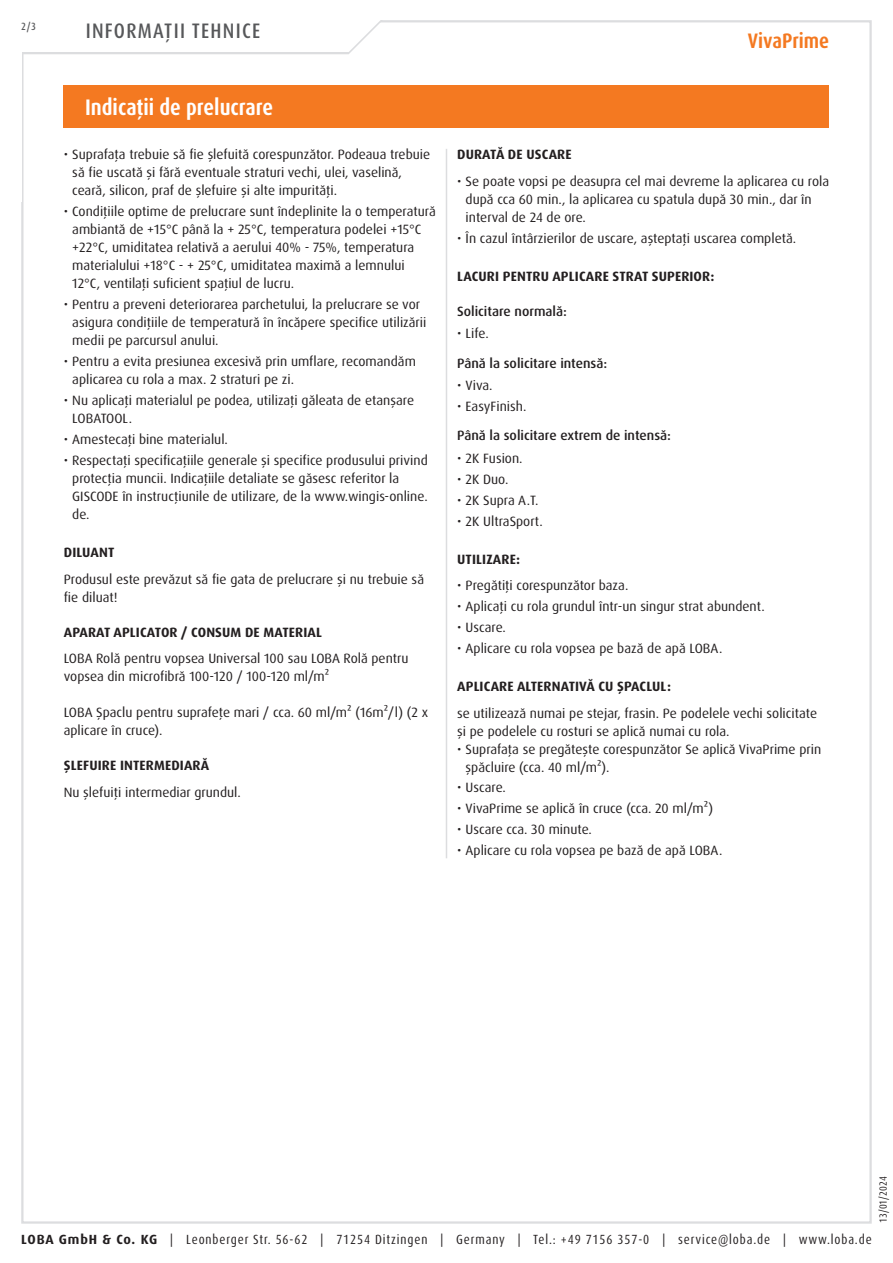
<style>
.page{position:relative;width:893px;height:1263px;background:#fff}
.page>*{position:absolute;margin:0;border:0;box-sizing:border-box;transform-origin:0 0}
.Abschnitt{font:700 condensed 22.5px "Dax Pro";color:#fff}
.t1{font:500 condensed 21px "Dax Pro";letter-spacing:.06em;color:#57585a}
.t2{font:700 condensed 21px "Dax Pro";color:#f47921}
.Text{font:13.5px/18px "Dax Pro";color:#231f20}
.t3{font:700 13.5px "Dax Pro";letter-spacing:.01em;color:#231f20}
.t4{font:500 13.5px "Dax Pro";color:#231f20}
.t5{font:condensed 13.35px "Dax Pro";letter-spacing:.065em;color:#231f20}
.t6{font:condensed 10.5px "Dax Pro";color:#231f20}
.t7{font:500 condensed 10.5px "Dax Pro";color:#57585a}
.s1{font-weight:700;font-stretch:normal}
</style>
<div class="page">
<svg style="left:22px;top:20px;width:410px;height:35px"></svg>
<div style="left:64px;top:85px;width:765px;height:43px;background:#f47921"></div>
<hr style="left:446px;top:149px;width:1px;height:709px;background:#dcdddf">
<p class="t7" style="left:21px;top:19px;width:16px">2/3</p>
<h2 class="t1" style="left:86px;top:17px;width:176px">INFORMAŢII TEHNICE</h2>
<p class="Abschnitt" style="left:85px;top:93px;width:190px">Indicaţii de prelucrare</p>
<p class="Text" style="left:72px;top:146px;width:359px;text-indent:-9px">• Suprafața trebuie să fie șlefuită corespunzător. Podeaua trebuie să fie uscată şi fără eventuale straturi vechi, ulei, vaselină, ceară, silicon, praf de şlefuire şi alte impurităţi.</p>
<p class="Text" style="left:72px;top:203px;width:365px;text-indent:-9px">• Condițiile optime de prelucrare sunt îndeplinite la o temperatură ambiantă de +15°C până la + 25°C, temperatura podelei +15°C +22°C, umiditatea relativă a aerului 40% - 75%, temperatura materialului +18°C - + 25°C, umiditatea maximă a lemnului 12°C, ventilați suficient spațiul de lucru.</p>
<p class="Text" style="left:72px;top:296px;width:356px;text-indent:-9px">• Pentru a preveni deteriorarea parchetului, la prelucrare se vor asigura condițiile de temperatură în încăpere specifice utilizării medii pe parcursul anului.</p>
<p class="Text" style="left:72px;top:353px;width:345px;text-indent:-9px">• Pentru a evita presiunea excesivă prin umflare, recomandăm aplicarea cu rola a max. 2 straturi pe zi.</p>
<p class="Text" style="left:72px;top:392px;width:343px;text-indent:-9px">• Nu aplicaţi materialul pe podea, utilizaţi găleata de etanşare<br>LOBATOOL.</p>
<p class="Text" style="left:64px;top:431px;width:166px">• Amestecaţi bine materialul.</p>
<p class="Text" style="left:72px;top:452px;width:357px;text-indent:-9px">• Respectaţi specificaţiile generale şi specifice produsului privind protecţia muncii. Indicaţiile detaliate se găsesc referitor la GISCODE în instrucţiunile de utilizare, de la www.wingis-online. de.</p>
<p class="t3" style="left:64px;top:544px;width:52px">DILUANT</p>
<p class="Text" style="left:64px;top:570px;width:362px">Produsul este prevăzut să fie gata de prelucrare şi nu trebuie să fie diluat!</p>
<p class="t3" style="left:64px;top:623px;width:260px">APARAT APLICATOR / CONSUM DE MATERIAL</p>
<p class="Text" style="left:64px;top:650px;width:346px">LOBA Rolă pentru vopsea Universal 100 sau LOBA Rolă pentru vopsea din microfibră 100-120 / 100-120 ml/m²</p>
<p class="Text" style="left:64px;top:704px;width:366px">LOBA Șpaclu pentru suprafețe mari / cca. 60 ml/m² (16m²/l) (2 x aplicare în cruce).</p>
<p class="t3" style="left:64px;top:757px;width:147px">ŞLEFUIRE INTERMEDIARĂ</p>
<p class="Text" style="left:64px;top:783px;width:179px">Nu şlefuiţi intermediar grundul.</p>
<h2 class="t2" style="left:748px;top:28px;width:83px">VivaPrime</h2>
<p class="t3" style="left:457px;top:146px;width:116px">DURATĂ DE USCARE</p>
<p class="Text" style="left:466px;top:172px;width:365px;text-indent:-9px">• Se poate vopsi pe deasupra cel mai devreme la aplicarea cu rola după cca 60 min., la aplicarea cu spatula după 30 min., dar în interval de 24 de ore.</p>
<p class="Text" style="left:457px;top:229px;width:341px">• În cazul întârzierilor de uscare, aşteptaţi uscarea completă.</p>
<p class="t3" style="left:457px;top:267px;width:259px">LACURI PENTRU APLICARE STRAT SUPERIOR:</p>
<p class="t4" style="left:457px;top:302px;width:111px">Solicitare normală:</p>
<p class="Text" style="left:457px;top:325px;width:33px">• Life.</p>
<p class="t4" style="left:457px;top:354px;width:152px">Până la solicitare intensă:</p>
<p class="Text" style="left:457px;top:376px;width:37px">• Viva.</p>
<p class="Text" style="left:457px;top:397px;width:71px">• EasyFinish.</p>
<p class="t4" style="left:457px;top:427px;width:215px">Până la solicitare extrem de intensă:</p>
<p class="Text" style="left:457px;top:449px;width:67px">• 2K Fusion.</p>
<p class="Text" style="left:457px;top:470px;width:53px">• 2K Duo.</p>
<p class="Text" style="left:457px;top:491px;width:83px">• 2K Supra A.T.</p>
<p class="Text" style="left:457px;top:512px;width:87px">• 2K UltraSport.</p>
<p class="t3" style="left:457px;top:550px;width:64px">UTILIZARE:</p>
<p class="Text" style="left:457px;top:576px;width:173px">• Pregătiţi corespunzător baza.</p>
<p class="Text" style="left:457px;top:597px;width:309px">• Aplicaţi cu rola grundul într-un singur strat abundent.</p>
<p class="Text" style="left:457px;top:618px;width:50px">• Uscare.</p>
<p class="Text" style="left:457px;top:639px;width:267px">• Aplicare cu rola vopsea pe bază de apă LOBA.</p>
<p class="t3" style="left:457px;top:677px;width:215px">APLICARE ALTERNATIVĂ CU ȘPACLUL:</p>
<p class="Text" style="left:457px;top:704px;width:361px">se utilizează numai pe stejar, frasin. Pe podelele vechi solicitate şi pe podelele cu rosturi se aplică numai cu rola.</p>
<p class="Text" style="left:466px;top:740px;width:357px;text-indent:-9px">• Suprafața se pregătește corespunzător Se aplică VivaPrime prin șpăcluire (cca. 40 ml/m²).</p>
<p class="Text" style="left:457px;top:779px;width:50px">• Uscare.</p>
<p class="Text" style="left:457px;top:800px;width:257px">• VivaPrime se aplică în cruce (cca. 20 ml/m²)</p>
<p class="Text" style="left:457px;top:821px;width:136px">• Uscare cca. 30 minute.</p>
<p class="Text" style="left:457px;top:842px;width:267px">• Aplicare cu rola vopsea pe bază de apă LOBA.</p>
<p class="t6" style="left:876px;top:1222px;width:48px;rotate:-90deg">13/01/2024</p>
<p class="t5" style="left:21px;top:1230px;width:852px"><span class="s1">LOBA GmbH &amp; Co. KG</span> | Leonberger Str. 56-62 | 71254 Ditzingen | Germany | Tel.: +49 7156 357-0 | service@loba.de | www.loba.de</p>
</div>
